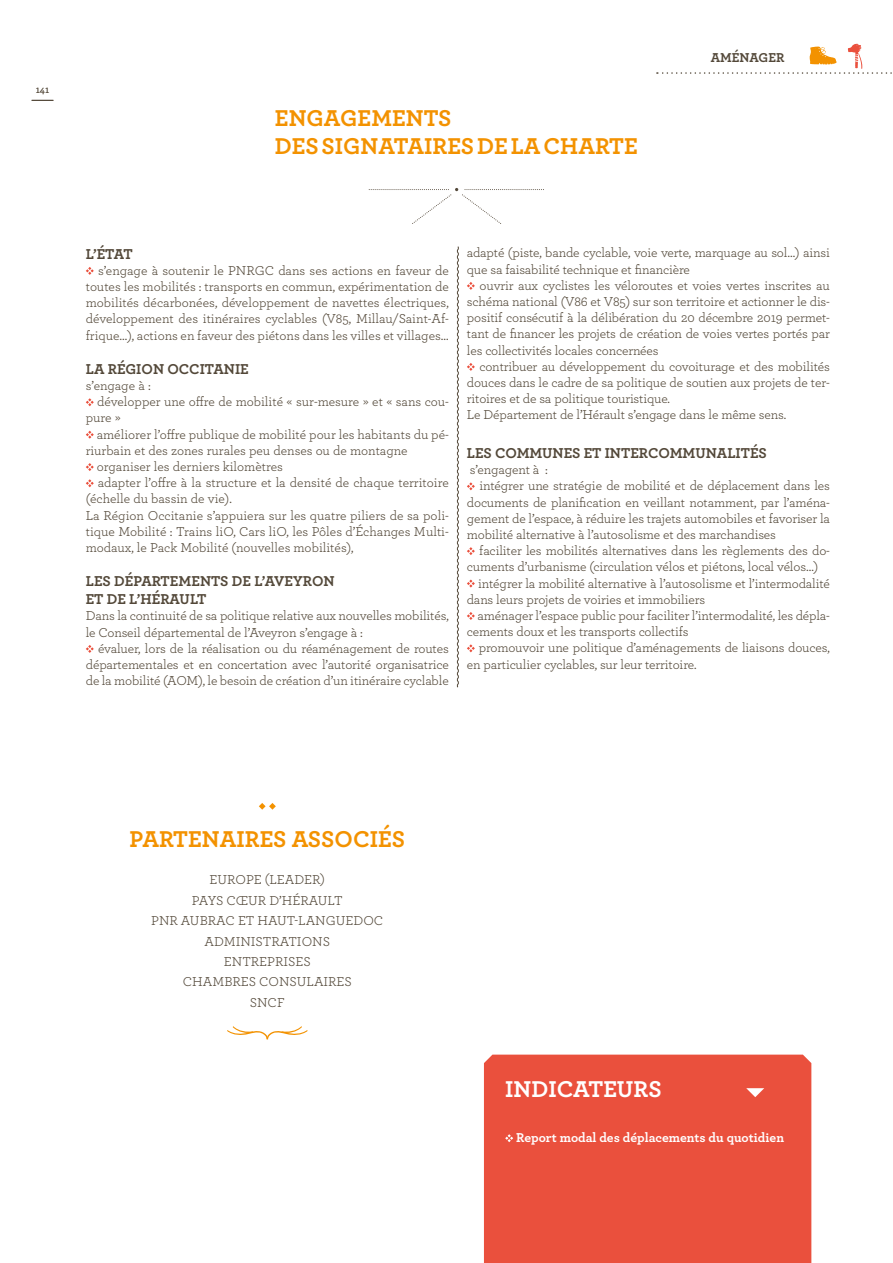
<style>
.page{position:relative;width:893px;height:1263px;background:#fff}
.page>*{position:absolute;margin:0;border:0;box-sizing:border-box;transform-origin:0 0}
.t1{font:700 24px/28.8px "Archer";color:#f39200}
.t2{font:700 24px "Archer";color:#fff}
.t3{font:700 15px/18px "Archer";color:#534839}
.t4{font:13.5px/16.2px "Archer";letter-spacing:-.01em;color:#534839;text-align:justify}
.t5{font:700 13.5px "Archer";color:#fff}
.t6{font:700 13.5px "Archer";color:#534839}
.t7{font:10.5px "Archer";color:#534839}
</style>
<div class="page">
<svg style="left:369px;top:188px;width:175px;height:36px"></svg>
<svg style="left:86px;top:267px;width:8px;height:8px"></svg>
<svg style="left:86px;top:398px;width:8px;height:8px"></svg>
<svg style="left:86px;top:431px;width:8px;height:8px"></svg>
<svg style="left:86px;top:463px;width:8px;height:8px"></svg>
<svg style="left:86px;top:479px;width:8px;height:8px"></svg>
<svg style="left:86px;top:645px;width:8px;height:8px"></svg>
<svg style="left:467px;top:282px;width:8px;height:8px"></svg>
<svg style="left:467px;top:363px;width:8px;height:8px"></svg>
<svg style="left:467px;top:482px;width:8px;height:8px"></svg>
<svg style="left:467px;top:547px;width:8px;height:8px"></svg>
<svg style="left:467px;top:579px;width:8px;height:8px"></svg>
<svg style="left:467px;top:612px;width:8px;height:8px"></svg>
<svg style="left:467px;top:644px;width:8px;height:8px"></svg>
<svg style="left:457px;top:246px;width:2px;height:442px"></svg>
<div style="left:484px;top:1054px;width:327px;height:209px;background:#ea503d"></div>
<svg style="left:746px;top:1088px;width:18px;height:9px"></svg>
<svg style="left:505px;top:1134px;width:8px;height:8px"></svg>
<svg style="left:259px;top:803px;width:17px;height:7px"></svg>
<svg style="left:227px;top:1026px;width:81px;height:13px"></svg>
<svg style="left:32px;top:100px;width:21px;height:1px"></svg>
<svg style="left:657px;top:44px;width:235px;height:30px"></svg>
<p class="t7" style="left:36px;top:83px;width:15px">141</p>
<h1 class="t1" style="left:275px;top:101px;width:365px">ENGAGEMENTS<br>DES SIGNATAIRES DE LA CHARTE</h1>
<p class="t6" style="left:711px;top:47px;width:75px">AMÉNAGER</p>
<p class="t3" style="left:86px;top:244px;width:48px">L’ÉTAT</p>
<p class="t4" style="left:86px;top:262px;width:365px;text-indent:12px">s’engage à soutenir le PNRGC dans ses actions en faveur de toutes les mobilités : transports en commun, expérimentation de mobilités décarbonées, développement de navettes électriques, développement des itinéraires cyclables (V85, Millau/Saint-Af&shy;frique…), actions en faveur des piétons dans les villes et villages…</p>
<p class="t3" style="left:86px;top:359px;width:165px">LA RÉGION OCCITANIE</p>
<p class="t4" style="left:86px;top:377px;width:66px">s’engage à :</p>
<p class="t4" style="left:97px;top:393px;width:353px">développer une offre de mobilité « sur-mesure » et « sans cou-</p>
<p class="t4" style="left:86px;top:409px;width:36px">pure »</p>
<p class="t4" style="left:97px;top:425px;width:354px">améliorer l’offre publique de mobilité pour les habitants du pé-</p>
<p class="t4" style="left:86px;top:442px;width:323px">riurbain et des zones rurales peu denses ou de montagne</p>
<p class="t4" style="left:97px;top:458px;width:188px">organiser les derniers kilomètres</p>
<p class="t4" style="left:98px;top:474px;width:352px">adapter l’offre à la structure et la densité de chaque territoire</p>
<p class="t4" style="left:86px;top:490px;width:148px">(échelle du bassin de vie).</p>
<p class="t4" style="left:86px;top:506px;width:365px">La Région Occitanie s’appuiera sur les quatre piliers de sa poli-</p>
<p class="t4" style="left:86px;top:523px;width:365px">tique Mobilité : Trains liO, Cars liO, les Pôles d’Échanges Multi-</p>
<p class="t4" style="left:86px;top:539px;width:269px">modaux, le Pack Mobilité (nouvelles mobilités),</p>
<p class="t3" style="left:86px;top:571px;width:250px">LES DÉPARTEMENTS DE L’AVEYRON<br>ET DE L’HÉRAULT</p>
<p class="t4" style="left:86px;top:607px;width:365px">Dans la continuité de sa politique relative aux nouvelles mobilités, le Conseil départemental de l’Aveyron s’engage à :</p>
<p class="t4" style="left:86px;top:640px;width:365px;text-indent:12px">évaluer, lors de la réalisation ou du réaménagement de routes départementales et en concertation avec l’autorité organisatrice de la mobilité (AOM), le besoin de création d’un itinéraire cyclable</p>
<p class="t4" style="left:467px;top:244px;width:365px">adapté (piste, bande cyclable, voie verte, marquage au sol…) ainsi que sa faisabilité technique et financière</p>
<p class="t4" style="left:467px;top:277px;width:365px;text-indent:13px">ouvrir aux cyclistes les véloroutes et voies vertes inscrites au schéma national (V86 et V85) sur son territoire et actionner le dis&shy;positif consécutif à la délibération du 20 décembre 2019 permet&shy;tant de financer les projets de création de voies vertes portés par les collectivités locales concernées</p>
<p class="t4" style="left:467px;top:358px;width:365px;text-align:left;text-indent:13px">contribuer au développement du covoiturage et des mobilités douces dans le cadre de sa politique de soutien aux projets de ter&shy;ritoires et de sa politique touristique.<br>Le Département de l’Hérault s’engage dans le même sens.</p>
<p class="t3" style="left:467px;top:443px;width:301px">LES COMMUNES ET INTERCOMMUNALITÉS</p>
<p class="t4" style="left:470px;top:461px;width:79px">s’engagent à :</p>
<p class="t4" style="left:479px;top:477px;width:352px">intégrer une stratégie de mobilité et de déplacement dans les</p>
<p class="t4" style="left:467px;top:493px;width:365px">documents de planification en veillant notamment, par l’aména-</p>
<p class="t4" style="left:467px;top:509px;width:365px">gement de l’espace, à réduire les trajets automobiles et favoriser la</p>
<p class="t4" style="left:467px;top:526px;width:311px">mobilité alternative à l’autosolisme et des marchandises</p>
<p class="t4" style="left:479px;top:542px;width:352px">faciliter les mobilités alternatives dans les règlements des do-</p>
<p class="t4" style="left:467px;top:558px;width:353px">cuments d’urbanisme (circulation vélos et piétons, local vélos…)</p>
<p class="t4" style="left:478px;top:574px;width:353px">intégrer la mobilité alternative à l’autosolisme et l’intermodalité</p>
<p class="t4" style="left:467px;top:590px;width:240px">dans leurs projets de voiries et immobiliers</p>
<p class="t4" style="left:477px;top:607px;width:354px">aménager l’espace public pour faciliter l’intermodalité, les dépla-</p>
<p class="t4" style="left:467px;top:623px;width:223px">cements doux et les transports collectifs</p>
<p class="t4" style="left:479px;top:639px;width:353px">promouvoir une politique d’aménagements de liaisons douces,</p>
<p class="t4" style="left:467px;top:655px;width:231px">en particulier cyclables, sur leur territoire.</p>
<h1 class="t1" style="left:130px;top:823px;width:277px">PARTENAIRES ASSOCIÉS</h1>
<p class="t4" style="left:151px;top:869px;width:234px;line-height:20.4px;text-align:center">EUROPE (LEADER)<br>PAYS CŒUR D’HÉRAULT<br>PNR AUBRAC ET HAUT-LANGUEDOC<br>ADMINISTRATIONS<br>ENTREPRISES<br>CHAMBRES CONSULAIRES<br>SNCF</p>
<h1 class="t2" style="left:505px;top:1070px;width:158px">INDICATEURS</h1>
<p class="t5" style="left:516px;top:1127px;width:269px">Report modal des déplacements du quotidien</p>
</div>
